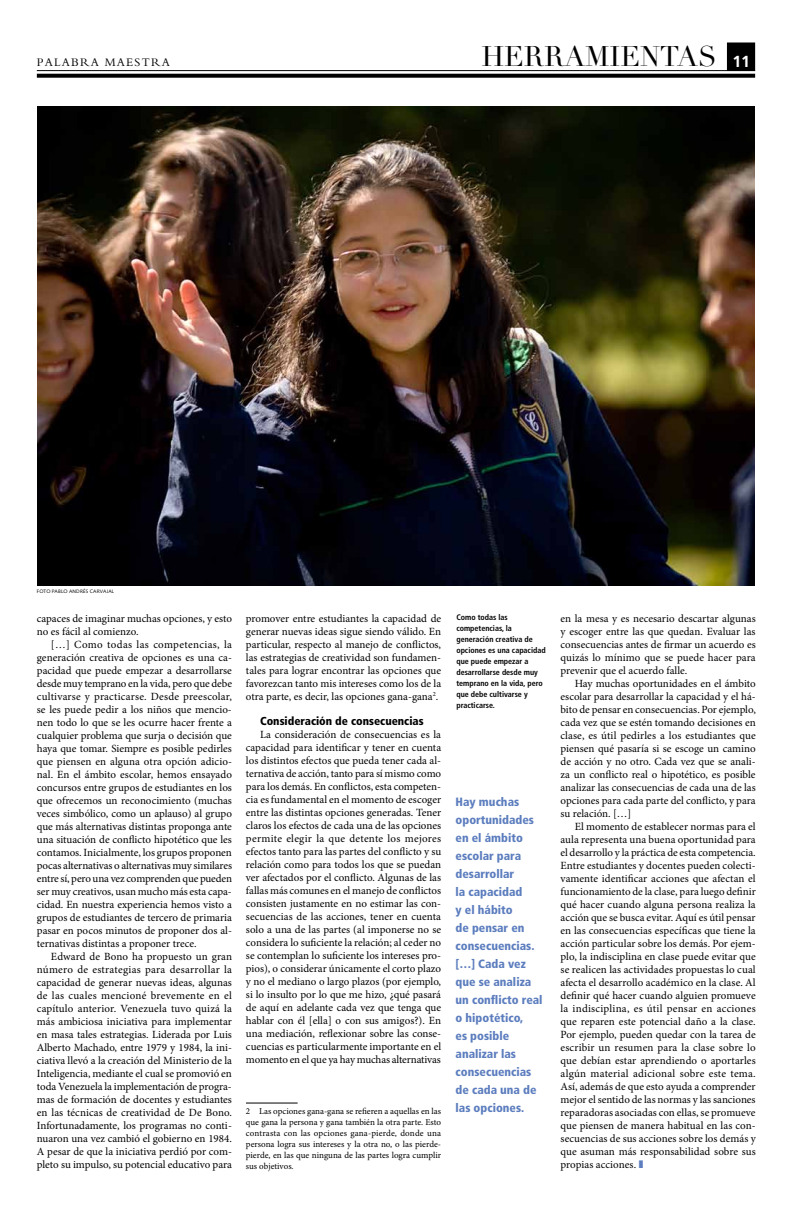
<style>
.page{position:relative;width:792px;height:1219px;background:#fff}
.page>*{position:absolute;margin:0;border:0;box-sizing:border-box;transform-origin:0 0}
.t1{font:28px "Didot LT Std";color:#000}
.t2{font:900 condensed 12px/18px "Frutiger LT Std";color:#5c7dbe}
.t3{font:12px "Bembo Std";letter-spacing:.1em;color:#000}
.t4{font:900 condensed 11.5px "Frutiger LT Std";color:#000}
.t5{font:11px/13px "Minion Pro";color:#000;text-align:justify}
.t6{font:9px/11px "Minion Pro";color:#000;text-align:justify}
.t7{font:700 condensed 8px/11px "Frutiger LT Std";color:#000}
.t8{font:5px "Syntax LT Std";letter-spacing:.03em;color:#000}
.s1{font-family:"Frutiger LT Std";font-weight:700;font-size:16px;color:#fff}
.s2{color:#5c7dbe}
</style>
<div class="page">
<hr style="left:37px;top:70px;width:718px;height:1px;background:#000">
<svg style="left:37px;top:74px;width:718px;height:4px;background:#121212"></svg>
<div style="left:727px;top:43px;width:28px;height:27px;background:#000"></div>
<img style="left:38px;top:107px;width:717px;height:478px">
<hr style="left:246px;top:1103px;width:52px;height:1px;background:#000">
<p class="t3" style="left:37px;top:56px;width:135px">PALABRA MAESTRA</p>
<h1 class="t1" style="left:481px;top:40px;width:44px">HERRA</h1>
<h1 class="t1" style="left:585px;top:40px;width:167px">MIENTAS <span class="s1">11</span></h1>
<p class="t8" style="left:37px;top:588px;width:79px">FOTO PABLO ANDRÉS CARVAJAL</p>
<p class="t5" style="left:37px;top:612px;width:197px">capaces de imaginar muchas opciones, y esto no es fácil al comienzo.</p>
<p class="t5" style="left:37px;top:638px;width:197px;text-indent:14px">[…] Como todas las competencias, la generación creativa de opciones es una ca&shy;pacidad que puede empezar a desarrollarse desde muy temprano en la vida, pero que debe cultivarse y practicarse. Desde preescolar, se les puede pedir a los niños que mencio&shy;nen todo lo que se les ocurre hacer frente a cualquier problema que surja o decisión que haya que tomar. Siempre es posible pedirles que piensen en alguna otra opción adicio&shy;nal. En el ámbito escolar, hemos ensayado concursos entre grupos de estudiantes en los que ofrecemos un reconocimiento (muchas veces simbólico, como un aplauso) al grupo que más alternativas distintas proponga ante una situación de conflicto hipotético que les contamos. Inicialmente, los grupos proponen pocas alternativas o alternativas muy similares entre sí, pero una vez comprenden que pueden ser muy creativos, usan mucho más esta capa&shy;cidad. En nuestra experiencia hemos visto a grupos de estudiantes de tercero de primaria pasar en pocos minutos de proponer dos al&shy;ternativas distintas a proponer trece.</p>
<p class="t5" style="left:37px;top:950px;width:197px;text-indent:14px">Edward de Bono ha propuesto un gran número de estrategias para desarrollar la capacidad de generar nuevas ideas, algunas de las cuales mencioné brevemente en el capítulo anterior. Venezuela tuvo quizá la más ambiciosa iniciativa para implementar en masa tales estrategias. Liderada por Luis Alberto Machado, entre 1979 y 1984, la ini&shy;ciativa llevó a la creación del Ministerio de la Inteligencia, mediante el cual se promovió en toda Venezuela la implementación de progra&shy;mas de formación de docentes y estudiantes en las técnicas de creatividad de De Bono.<br>Infortunadamente, los programas no conti&shy;nuaron una vez cambió el gobierno en 1984.<br>A pesar de que la iniciativa perdió por com&shy;pleto su impulso, su potencial educativo para</p>
<p class="t5" style="left:246px;top:612px;width:197px">promover entre estudiantes la capacidad de generar nuevas ideas sigue siendo válido. En particular, respecto al manejo de conflictos, las estrategias de creatividad son fundamen&shy;tales para lograr encontrar las opciones que favorezcan tanto mis intereses como los de la otra parte, es decir, las opciones gana-gana<sup>2</sup>.</p>
<p class="t4" style="left:260px;top:714px;width:165px">Consideración de consecuencias</p>
<p class="t5" style="left:246px;top:728px;width:197px;text-indent:14px">La consideración de consecuencias es la capacidad para identificar y tener en cuenta los distintos efectos que pueda tener cada al&shy;ternativa de acción, tanto para sí mismo como para los demás. En conflictos, esta competen&shy;cia es fundamental en el momento de escoger entre las distintas opciones generadas. Tener claros los efectos de cada una de las opciones permite elegir la que detente los mejores efectos tanto para las partes del conflicto y su relación como para todos los que se puedan ver afectados por el conflicto. Algunas de las fallas más comunes en el manejo de conflictos consisten justamente en no estimar las con&shy;secuencias de las acciones, tener en cuenta solo a una de las partes (al imponerse no se considera lo suficiente la relación; al ceder no se contemplan lo suficiente los intereses pro&shy;pios), o considerar únicamente el corto plazo y no el mediano o largo plazos (por ejemplo, si lo insulto por lo que me hizo, ¿qué pasará de aquí en adelante cada vez que tenga que hablar con él [ella] o con sus amigos?). En una mediación, reflexionar sobre las conse&shy;cuencias es particularmente importante en el momento en el que ya hay muchas alternativas</p>
<p class="t6" style="left:246px;top:1105px;width:197px">2 Las opciones gana-gana se refieren a aquellas en las que gana la persona y gana también la otra parte. Esto contrasta con las opciones gana-pierde, donde una persona logra sus intereses y la otra no, o las pierde&shy;pierde, en las que ninguna de las partes logra cumplir sus objetivos.</p>
<p class="t7" style="left:456px;top:611px;width:91px">Como todas las competencias, la generación creativa de opciones es una capacidad que puede empezar a desarrollarse desde muy temprano en la vida, pero que debe cultivarse y practicarse.</p>
<p class="t2" style="left:456px;top:793px;width:88px">Hay muchas oportunidades en el ámbito escolar para desarrollar<br>la capacidad<br>y el hábito<br>de pensar en consecuencias. […] Cada vez que se analiza un conflicto real o hipotético,<br>es posible analizar las consecuencias de cada una de las opciones.</p>
<p class="t5" style="left:561px;top:612px;width:197px">en la mesa y es necesario descartar algunas y escoger entre las que quedan. Evaluar las consecuencias antes de firmar un acuerdo es quizás lo mínimo que se puede hacer para prevenir que el acuerdo falle.</p>
<p class="t5" style="left:561px;top:677px;width:197px;text-indent:14px">Hay muchas oportunidades en el ámbito escolar para desarrollar la capacidad y el há&shy;bito de pensar en consecuencias. Por ejemplo, cada vez que se estén tomando decisiones en clase, es útil pedirles a los estudiantes que piensen qué pasaría si se escoge un camino de acción y no otro. Cada vez que se anali&shy;za un conflicto real o hipotético, es posible analizar las consecuencias de cada una de las opciones para cada parte del conflicto, y para su relación. […]</p>
<p class="t5" style="left:561px;top:820px;width:197px;text-indent:14px">El momento de establecer normas para el aula representa una buena oportunidad para el desarrollo y la práctica de esta competencia.<br>Entre estudiantes y docentes pueden colecti&shy;vamente identificar acciones que afectan el funcionamiento de la clase, para luego definir qué hacer cuando alguna persona realiza la acción que se busca evitar. Aquí es útil pensar en las consecuencias específicas que tiene la acción particular sobre los demás. Por ejem&shy;plo, la indisciplina en clase puede evitar que se realicen las actividades propuestas lo cual afecta el desarrollo académico en la clase. Al definir qué hacer cuando alguien promueve la indisciplina, es útil pensar en acciones que reparen este potencial daño a la clase.<br>Por ejemplo, pueden quedar con la tarea de escribir un resumen para la clase sobre lo que debían estar aprendiendo o aportarles algún material adicional sobre este tema.<br>Así, además de que esto ayuda a comprender mejor el sentido de las normas y las sanciones reparadoras asociadas con ellas, se promueve que piensen de manera habitual en las con&shy;secuencias de sus acciones sobre los demás y que asuman más responsabilidad sobre sus propias acciones. <span class="s2">❚</span></p>
</div>
